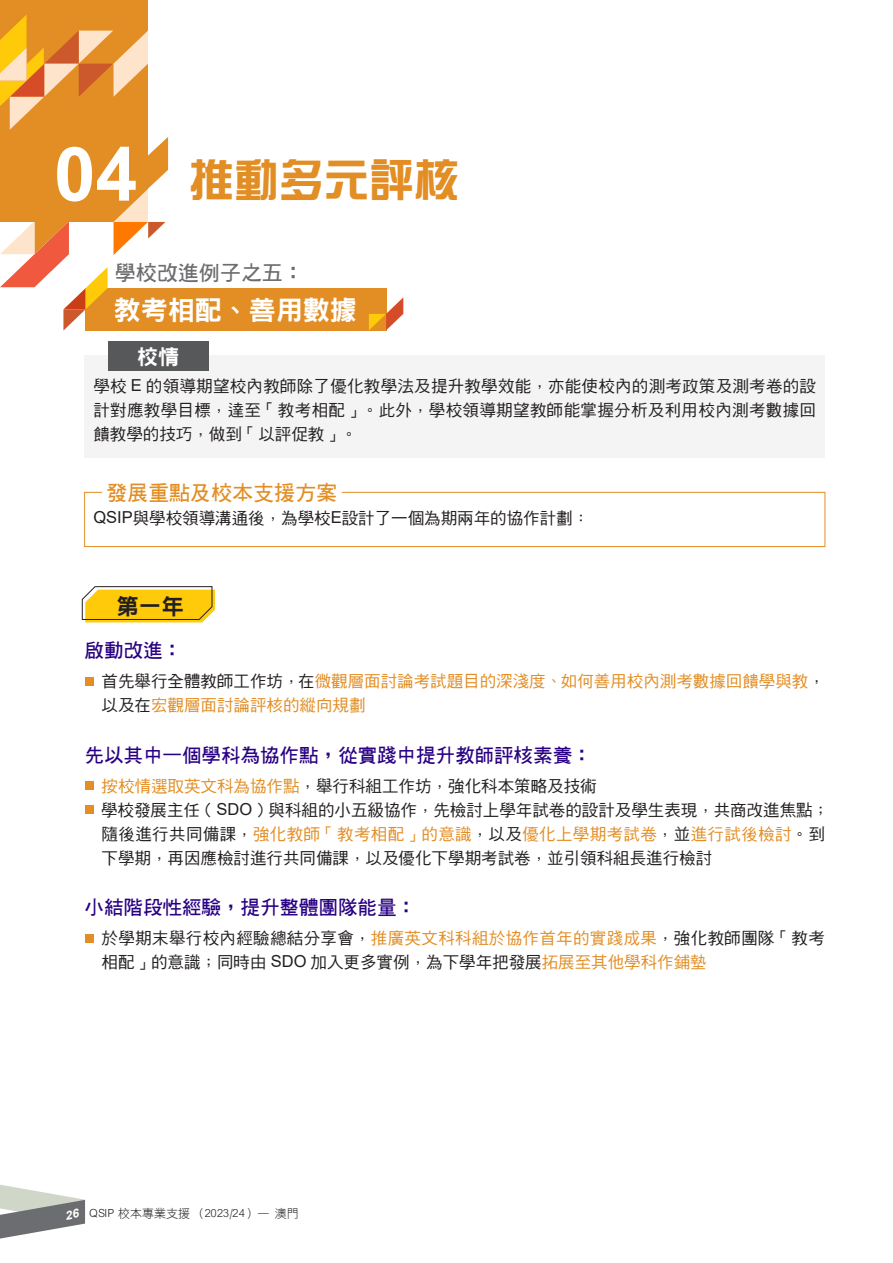
<style>
.page{position:relative;width:893px;height:1263px;background:#fff}
.page>*{position:absolute;margin:0;border:0;box-sizing:border-box;transform-origin:0 0}
.t1{font:700 75px "Arial";color:#fff}
.大標題{font:45px "DF Zong Yi Bd HK BF";color:#e28e25}
.內文標題01{font:27px "DFN Hei XB HK BF";color:#fff}
.表格內文{font:22.5px "DFN Hei XB HK BF";color:#231f20}
.內文分題02{font:21px "DF Hei Bd HK BF";color:#e28e25}
.QSPS內文{font:21px "DF Hei Bd HKP BF";color:#6c6d70}
.t2{font:21px "DFN Hei XB HK BF";color:#fff}
.QSPS內文-2{font:19.5px "DF Hei Bd HKP BF";color:#290083}
.QSPS內文-3{font:16.5px/24px "DF Hei Md HKSCS U";color:#231f20}
.QSPS內文-4{font:16.5px/24px "DF Hei Md HKSCS U";letter-spacing:.02em;color:#231f20}
.QSPS內文-5{font:16.5px/24px "DF Hei Md HKSCS U";color:#e28e25}
.內文分題02-2{font:16.5px "DF Hei Md HKSCS U";color:#231f20}
.t3{font:12px "Arial Lgt";color:#231f20}
.s1{font-family:"Arial"}
.s2{color:#231f20}
.s3{color:#e28e25}
.s4{font-family:"DF Hei Lt HKP BF"}
</style>
<div class="page">
<div style="left:0;top:0;width:148px;height:222px;background:#e28e25"></div>
<svg style="left:0;top:15px;width:148px;height:115px"></svg>
<svg style="left:114px;top:137px;width:54px;height:118px"></svg>
<div style="left:85px;top:356px;width:740px;height:102px;background:#f4f4f4"></div>
<div style="left:85px;top:288px;width:301px;height:42px;background:#e28e25"></div>
<svg style="left:369px;top:297px;width:34px;height:33px"></svg>
<svg style="left:0;top:222px;width:108px;height:108px"></svg>
<svg style="left:82px;top:586px;width:133px;height:36px;background:#efc529"></svg>
<svg style="left:84px;top:492px;width:742px;height:55px"></svg>
<div style="left:85px;top:677px;width:9px;height:9px;background:#e28e25"></div>
<div style="left:85px;top:781px;width:9px;height:9px;background:#e28e25"></div>
<div style="left:85px;top:805px;width:9px;height:9px;background:#e28e25"></div>
<div style="left:85px;top:934px;width:9px;height:9px;background:#e28e25"></div>
<div style="left:108px;top:341px;width:100px;height:30px;background:#57585a"></div>
<svg style="left:0;top:1184px;width:85px;height:55px"></svg>
<p class="t1" style="left:54px;top:121px;width:85px">04</p>
<p class="大標題" style="left:189px;top:157px;width:271px">推動多元評核</p>
<p class="QSPS內文" style="left:115px;top:262px;width:190px">學校改進例子之五：</p>
<p class="內文標題01" style="left:114px;top:297px;width:245px">教考相配、善用數據</p>
<p class="t2" style="left:137px;top:346px;width:43px">校情</p>
<p class="QSPS內文-3" style="left:93px;top:374px;width:724px;text-align:justify">學校 <span class="s1">E</span> 的領導期望校內教師除了優化教學法及提升教學效能，亦能使校內的測考政策及測考卷的設計對應教學目標，達至「教考相配」。此外，學校領導期望教師能掌握分析及利用校內測考數據回饋教學的技巧，做到「以評促教」。</p>
<p class="內文分題02" style="left:106px;top:482px;width:232px">發展重點及校本支援方案</p>
<p class="內文分題02-2" style="left:93px;top:510px;width:497px"><span class="s1">QSIP</span>與學校領導溝通後，為學校<span class="s1">E</span>設計了一個為期兩年的協作計劃：</p>
<p class="表格內文" style="left:116px;top:594px;width:69px">第一年</p>
<p class="QSPS內文-2" style="left:85px;top:641px;width:99px">啟動改進︰</p>
<p class="QSPS內文-5" style="left:102px;top:669px;width:725px"><span class="s2">首先舉行全體教師工作坊，在</span>微觀層面討論考試題目的深淺度、如何善用校內測考數據回饋學與教<span class="s2">，以及在</span>宏觀層面討論評核的縱向規劃</p>
<p class="QSPS內文-2" style="left:85px;top:745px;width:508px">先以其中一個學科為協作點，從實踐中提升教師評核素養︰</p>
<p class="QSPS內文-3" style="left:102px;top:774px;width:496px"><span class="s3">按校情選取英文科為協作點</span>，舉行科組工作坊，強化科本策略及技術</p>
<p class="QSPS內文-3" style="left:101px;top:798px;width:729px">學校發展主任（<span class="s1">SDO</span>）與科組的小五級協作，先檢討上學年試卷的設計及學生表現，共商改進焦點；隨後進行共同備課，<span class="s3">強化教師「教考相配」的意識</span>，以及<span class="s3">優化上學期考試卷</span>，並<span class="s3">進行試後檢討</span>。到下學期，再因應檢討進行共同備課，以及優化下學期考試卷，並引領科組長進行檢討</p>
<p class="QSPS內文-2" style="left:85px;top:898px;width:333px">小結階段性經驗，提升整體團隊能量︰</p>
<p class="QSPS內文-4" style="left:102px;top:926px;width:725px">於學期末舉行校內經驗總結分享會，<span class="s3">推廣英文科科組於協作首年的實踐成果</span>，強化教師團隊「教考相配」的意識；同時由 <span class="s1">SDO</span> 加入更多實例，為下學年把發展<span class="s3">拓展至其他學科作鋪墊</span></p>
<p class="t3" style="left:90px;top:1207px;width:210px">QSIP <span class="s4">校本專業支援（</span>2023/24<span class="s4">）— 澳門</span></p>
</div>
